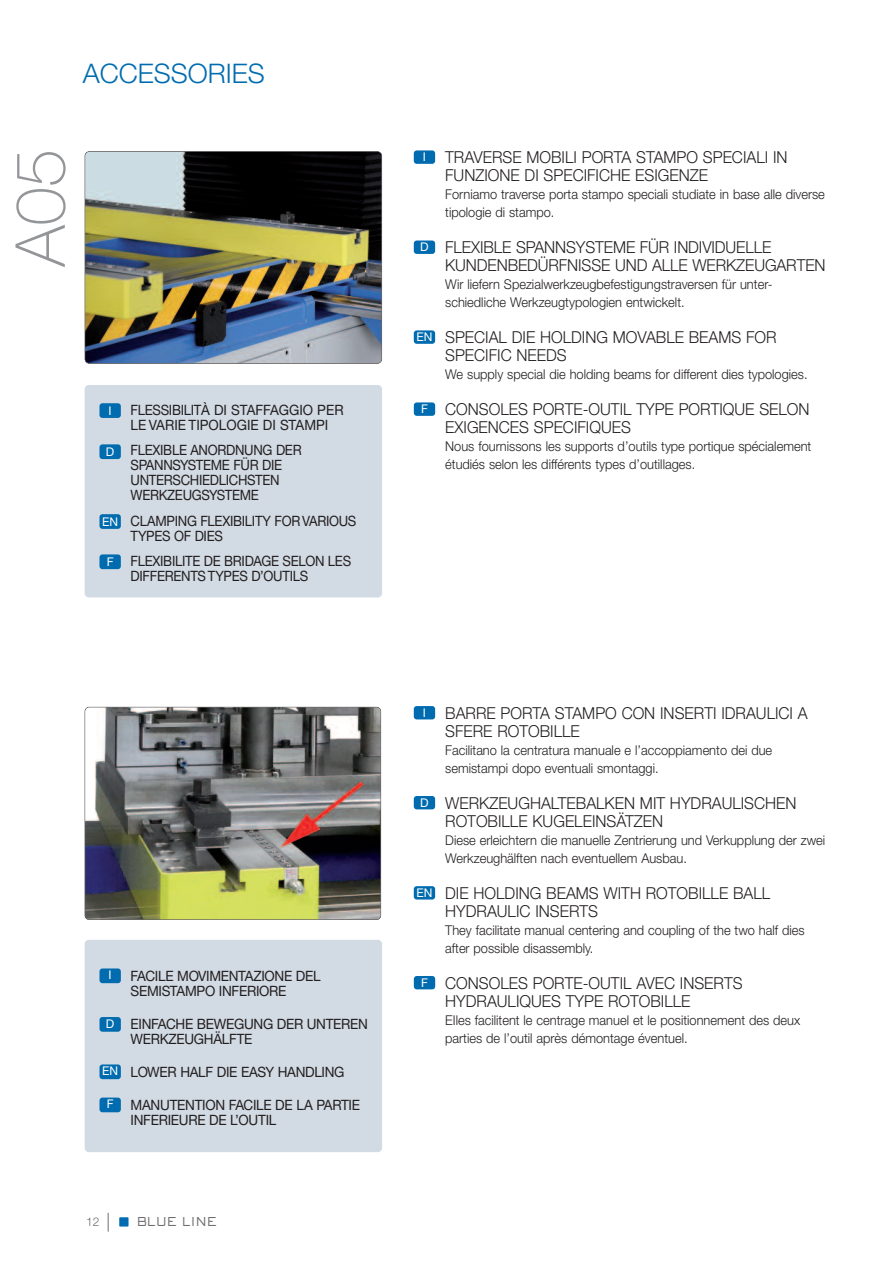
<style>
.page{position:relative;width:893px;height:1263px;background:#fff}
.page>*{position:absolute;margin:0;border:0;box-sizing:border-box;transform-origin:0 0}
.t1{font:100 69px "Helvetica Neue LT";color:#939598}
.t2{font:300 27px "Helvetica Neue LT";color:#006caf}
.t3{font:300 16.5px/18px "Helvetica Neue CE";color:#231f20;scale:.95 1}
.t4{font:14.25px/15px "Helvetica Neue CE";letter-spacing:-.02em;color:#231f20;scale:.92 1}
.t5{font:14.25px/15px "Helvetica Neue CE";letter-spacing:-.02em;color:#231f20;scale:.95 1}
.t6{font:14.25px/15px "Helvetica Neue CE";color:#231f20;scale:.92 1}
.t7{font:300 13.5px/18px "Helvetica Neue CE";color:#231f20;scale:.95 1}
.t8{font:12px "Helvetica Neue CE";color:#fff}
.t9{font:12px "AT Sackers Square Gothic";color:#6c6d70}
.t10{font:300 12px "Helvetica Neue LT";color:#6c6d70}
</style>
<div class="page">
<img style="left:85px;top:152px;width:297px;height:211px;border-radius:4px">
<div style="left:85px;top:151px;width:297px;height:213px;border:1px solid #231f20;border-radius:5px"></div>
<div style="left:85px;top:385px;width:297px;height:212px;background:#d2dae3;border-radius:4px"></div>
<div style="left:99px;top:403px;width:22px;height:15px;background:#006caf;border-radius:3px"></div>
<div style="left:99px;top:444px;width:22px;height:15px;background:#006caf;border-radius:3px"></div>
<div style="left:99px;top:514px;width:22px;height:15px;background:#006caf;border-radius:3px"></div>
<div style="left:99px;top:554px;width:22px;height:15px;background:#006caf;border-radius:3px"></div>
<div style="left:414px;top:150px;width:21px;height:14px;background:#006caf;border-radius:3px"></div>
<div style="left:414px;top:240px;width:21px;height:14px;background:#006caf;border-radius:3px"></div>
<div style="left:414px;top:330px;width:21px;height:14px;background:#006caf;border-radius:3px"></div>
<svg style="left:414px;top:402px;width:21px;height:14px"></svg>
<img style="left:85px;top:707px;width:296px;height:212px;border-radius:4px">
<div style="left:85px;top:707px;width:296px;height:213px;border:1px solid #231f20;border-radius:5px"></div>
<div style="left:414px;top:706px;width:21px;height:13px;background:#006caf;border-radius:3px"></div>
<div style="left:414px;top:796px;width:21px;height:13px;background:#006caf;border-radius:3px"></div>
<div style="left:414px;top:886px;width:21px;height:13px;background:#006caf;border-radius:3px"></div>
<div style="left:414px;top:976px;width:21px;height:13px;background:#006caf;border-radius:3px"></div>
<div style="left:119px;top:1217px;width:10px;height:9px;background:#006caf"></div>
<svg style="left:108px;top:1213px;width:1px;height:18px"></svg>
<div style="left:85px;top:940px;width:297px;height:212px;background:#d2dae3;border-radius:4px"></div>
<div style="left:99px;top:968px;width:22px;height:15px;background:#006caf;border-radius:3px"></div>
<div style="left:99px;top:1017px;width:22px;height:15px;background:#006caf;border-radius:3px"></div>
<div style="left:99px;top:1064px;width:22px;height:15px;background:#006caf;border-radius:3px"></div>
<div style="left:99px;top:1097px;width:22px;height:15px;background:#006caf;border-radius:3px"></div>
<h2 class="t2" style="left:83px;top:64px;width:184px">ACCESSORIES</h2>
<h1 class="t1" style="left:15px;top:266px;width:119px;rotate:-90deg">A05</h1>
<p class="t8" style="left:109px;top:406px;width:5px">I</p>
<p class="t8" style="left:106px;top:447px;width:10px">D</p>
<p class="t8" style="left:102px;top:517px;width:17px">EN</p>
<p class="t8" style="left:107px;top:557px;width:8px">F</p>
<p class="t6" style="left:131px;top:404px;width:233px">FLESSIBILITÀ DI STAFFAGGIO PER<br>LE VARIE TIPOLOGIE DI STAMPI</p>
<p class="t4" style="left:131px;top:444px;width:187px">FLEXIBLE ANORDNUNG DER<br>SPANNSYSTEME FÜR DIE<br>UNTERSCHIEDLICHSTEN<br>WERKZEUGSYSTEME</p>
<p class="t4" style="left:131px;top:515px;width:247px">CLAMPING FLEXIBILITY FOR VARIOUS<br>TYPES OF DIES</p>
<p class="t4" style="left:131px;top:555px;width:241px">FLEXIBILITE DE BRIDAGE SELON LES<br>DIFFERENTS TYPES D’OUTILS</p>
<p class="t8" style="left:109px;top:971px;width:5px">I</p>
<p class="t8" style="left:106px;top:1019px;width:10px">D</p>
<p class="t8" style="left:102px;top:1067px;width:17px">EN</p>
<p class="t8" style="left:107px;top:1100px;width:8px">F</p>
<p class="t5" style="left:131px;top:969px;width:202px">FACILE MOVIMENTAZIONE DEL<br>SEMISTAMPO INFERIORE</p>
<p class="t5" style="left:131px;top:1017px;width:251px">EINFACHE BEWEGUNG DER UNTEREN<br>WERKZEUGHÄLFTE</p>
<p class="t5" style="left:131px;top:1065px;width:227px">LOWER HALF DIE EASY HANDLING</p>
<p class="t5" style="left:131px;top:1098px;width:243px">MANUTENTION FACILE DE LA PARTIE<br>INFERIEURE DE L’OUTIL</p>
<p class="t10" style="left:86px;top:1217px;width:15px">12</p>
<p class="t9" style="left:137px;top:1217px;width:82px">BLUE LINE</p>
<p class="t8" style="left:423px;top:153px;width:5px">I</p>
<p class="t8" style="left:420px;top:243px;width:10px">D</p>
<p class="t8" style="left:416px;top:333px;width:17px">EN</p>
<p class="t8" style="left:421px;top:405px;width:8px">F</p>
<p class="t3" style="left:445px;top:150px;width:362px">TRAVERSE MOBILI PORTA STAMPO SPECIALI IN<br>FUNZIONE DI SPECIFICHE ESIGENZE</p>
<p class="t7" style="left:445px;top:186px;width:401px">Forniamo traverse porta stampo speciali studiate in base alle diverse tipologie di stampo.</p>
<p class="t3" style="left:445px;top:240px;width:402px">FLEXIBLE SPANNSYSTEME FÜR INDIVIDUELLE<br>KUNDENBEDÜRFNISSE UND ALLE WERKZEUGARTEN</p>
<p class="t7" style="left:445px;top:276px;width:346px">Wir liefern Spezialwerkzeugbefestigungstraversen für unter&shy;schiedliche Werkzeugtypologien entwickelt.</p>
<p class="t3" style="left:445px;top:330px;width:350px">SPECIAL DIE HOLDING MOVABLE BEAMS FOR<br>SPECIFIC NEEDS</p>
<p class="t7" style="left:445px;top:366px;width:383px">We supply special die holding beams for different dies typologies.</p>
<p class="t3" style="left:445px;top:402px;width:385px">CONSOLES PORTE-OUTIL TYPE PORTIQUE SELON<br>EXIGENCES SPECIFIQUES</p>
<p class="t7" style="left:445px;top:438px;width:387px">Nous fournissons les supports d’outils type portique spécialement étudiés selon les différents types d’outillages.</p>
<p class="t8" style="left:423px;top:708px;width:5px">I</p>
<p class="t8" style="left:420px;top:798px;width:10px">D</p>
<p class="t8" style="left:416px;top:888px;width:17px">EN</p>
<p class="t8" style="left:421px;top:978px;width:8px">F</p>
<p class="t3" style="left:445px;top:705px;width:383px">BARRE PORTA STAMPO CON INSERTI IDRAULICI A<br>SFERE ROTOBILLE</p>
<p class="t7" style="left:445px;top:742px;width:346px">Facilitano la centratura manuale e l’accoppiamento dei due semistampi dopo eventuali smontaggi.</p>
<p class="t3" style="left:445px;top:795px;width:371px">WERKZEUGHALTEBALKEN MIT HYDRAULISCHEN<br>ROTOBILLE KUGELEINSÄTZEN</p>
<p class="t7" style="left:445px;top:832px;width:402px">Diese erleichtern die manuelle Zentrierung und Verkupplung der zwei<br>Werkzeughälften nach eventuellem Ausbau.</p>
<p class="t3" style="left:445px;top:885px;width:344px">DIE HOLDING BEAMS WITH ROTOBILLE BALL<br>HYDRAULIC INSERTS</p>
<p class="t7" style="left:445px;top:922px;width:380px">They facilitate manual centering and coupling of the two half dies after possible disassembly.</p>
<p class="t3" style="left:445px;top:975px;width:315px">CONSOLES PORTE-OUTIL AVEC INSERTS<br>HYDRAULIQUES TYPE ROTOBILLE</p>
<p class="t7" style="left:445px;top:1012px;width:375px">EIles facilitent le centrage manuel et le positionnement des deux parties de l’outil après démontage éventuel.</p>
</div>
